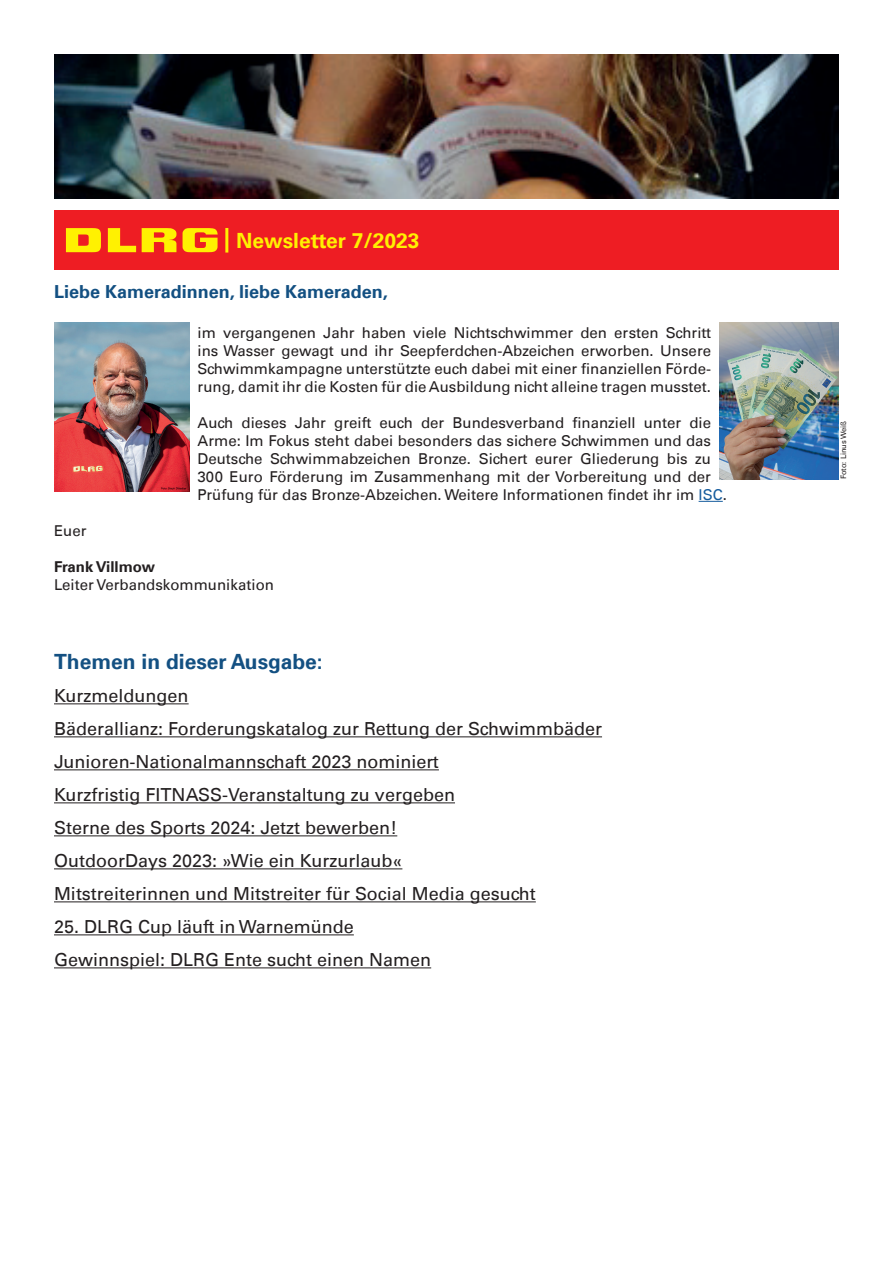
<style>
.page{position:relative;width:893px;height:1263px;background:#fff}
.page>*{position:absolute;margin:0;border:0;box-sizing:border-box;transform-origin:0 0}
.t1{font:700 21px "DLRG Univers";color:#135082}
.t2{font:700 21px "DLRG Univers";color:#fff101}
.t3{font:18px/33px "DLRG Univers";color:#231f20}
.t4{font:700 18px "DLRG Univers";color:#135082}
.t5{font:15px/18px "DLRG Univers";color:#231f20;text-align:justify}
.t6{font:700 15px "DLRG Univers";color:#231f20}
.t7{font:7.5px "DLRG Univers";color:#231f20}
.s1{color:#175d9e}
</style>
<div class="page">
<svg style="left:699px;top:501px;width:24px;height:1px"></svg>
<hr style="left:54px;top:703px;width:135px;height:1px;background:#231f20">
<hr style="left:54px;top:736px;width:548px;height:1px;background:#231f20">
<hr style="left:54px;top:769px;width:385px;height:1px;background:#231f20">
<hr style="left:54px;top:802px;width:401px;height:1px;background:#231f20">
<hr style="left:54px;top:835px;width:343px;height:1px;background:#231f20">
<hr style="left:54px;top:868px;width:348px;height:1px;background:#231f20">
<hr style="left:54px;top:901px;width:482px;height:1px;background:#231f20">
<hr style="left:54px;top:934px;width:300px;height:1px;background:#231f20">
<hr style="left:54px;top:967px;width:377px;height:1px;background:#231f20">
<img style="left:54px;top:54px;width:785px;height:145px">
<div style="left:54px;top:210px;width:785px;height:60px;background:#ee1d23"></div>
<svg style="left:183px;top:228px;width:35px;height:25px"></svg>
<svg style="left:108px;top:228px;width:28px;height:24px"></svg>
<svg style="left:66px;top:228px;width:35px;height:24px"></svg>
<svg style="left:142px;top:228px;width:34px;height:24px"></svg>
<hr style="left:225px;top:228px;width:3px;height:25px;background:#fff101">
<img style="left:54px;top:323px;width:135px;height:169px">
<img style="left:720px;top:323px;width:119px;height:156px">
<h1 class="t2" style="left:236px;top:228px;width:185px">Newsletter 7/2023</h1>
<p class="t4" style="left:54px;top:281px;width:335px">Liebe Kameradinnen, liebe Kameraden,</p>
<p class="t5" style="left:198px;top:324px;width:515px">im vergangenen Jahr haben viele Nichtschwimmer den ersten Schritt ins Wasser gewagt und ihr Seepferdchen-Abzeichen erworben. Unsere Schwimmkampagne unterstützte euch dabei mit einer finanziellen Förde&shy;rung, damit ihr die Kosten für die Ausbildung nicht alleine tragen musstet.</p>
<p class="t5" style="left:198px;top:414px;width:531px;text-align:left">Auch dieses Jahr greift euch der Bundesverband finanziell unter die Arme: Im Fokus steht dabei besonders das sichere Schwimmen und das Deutsche Schwimmabzeichen Bronze. Sichert eurer Gliederung bis zu 300 Euro Förderung im Zusammenhang mit der Vorbereitung und der Prüfung für das Bronze-Abzeichen. Weitere Informationen findet ihr im <span class="s1">ISC</span>.</p>
<p class="t5" style="left:54px;top:522px;width:34px">Euer</p>
<p class="t6" style="left:54px;top:558px;width:103px">Frank Villmow</p>
<p class="t5" style="left:54px;top:576px;width:222px">Leiter Verbandskommunikation</p>
<h1 class="t1" style="left:54px;top:649px;width:270px">Themen in dieser Ausgabe:</h1>
<p class="t3" style="left:54px;top:679px;width:550px">Kurzmeldungen<br>Bäderallianz: Forderungskatalog zur Rettung der Schwimmbäder Junioren-Nationalmannschaft 2023 nominiert<br>Kurzfristig FITNASS-Veranstaltung zu vergeben<br>Sterne des Sports 2024: Jetzt bewerben!<br>OutdoorDays 2023: »Wie ein Kurzurlaub«<br>Mitstreiterinnen und Mitstreiter für Social Media gesucht</p>
<p class="t3" style="left:54px;top:910px;width:379px">25. DLRG Cup läuft in Warnemünde<br>Gewinnspiel: DLRG Ente sucht einen Namen</p>
<p class="t7" style="left:839px;top:479px;width:60px;rotate:-90deg">Foto: Linus Weiß</p>
</div>
